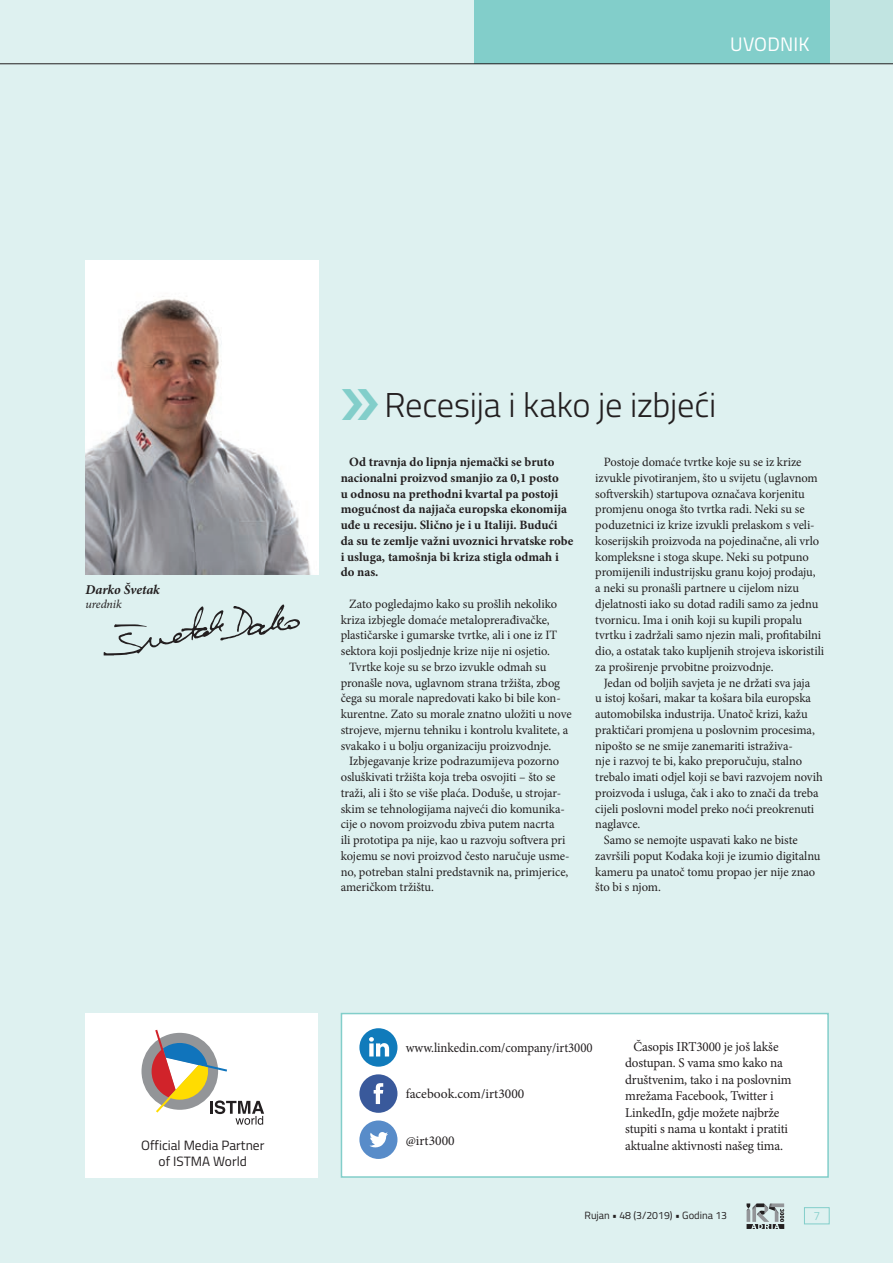
<style>
.page{position:relative;width:893px;height:1263px;background:#def1f0}
.page>*{position:absolute;margin:0;border:0;box-sizing:border-box;transform-origin:0 0}
.Članek_naslov{font:300 34.5px "Titillium";letter-spacing:-.01em;color:#231f20}
.t1{font:19.5px "Titillium";letter-spacing:.01em;color:#fff}
.t2{font:13.5px/16.5px "Minion Pro";letter-spacing:-.01em;color:#231f20}
.t3{font:13.5px "Titillium";color:#231f20}
.t4{font:13.5px "Minion Pro";letter-spacing:-.01em;color:#231f20;scale:.95 1}
.t5{font:italic 700 13.5px "Minion Pro";letter-spacing:-.005em;color:#231f20}
.vsebina_-_body_text{font:12.75px/15.8px "Minion Pro";letter-spacing:-.005em;color:#231f20}
.vsebina_-_body_text-2{font:700 12.75px/15.8px "Minion Pro";color:#231f20}
.t6{font:italic 12px "Minion Pro";letter-spacing:-.015em;color:#231f20}
.t7{font:300 12px "Titillium";color:#82ceca}
.t8{font:10.5px "Titillium";color:#231f20}
</style>
<div class="page">
<div style="left:829px;top:0;width:64px;height:64px;background:#c1e4e1"></div>
<div style="left:474px;top:0;width:355px;height:64px;background:#82ceca"></div>
<svg style="left:747px;top:1203px;width:37px;height:26px"></svg>
<div style="left:804px;top:1207px;width:26px;height:17px;border:1px solid #82ceca"></div>
<svg style="left:104px;top:604px;width:196px;height:51px"></svg>
<img style="left:86px;top:260px;width:232px;height:315px">
<div style="left:341px;top:1013px;width:488px;height:165px;background:#fff;border:2px solid #82ceca"></div>
<div style="left:86px;top:1013px;width:232px;height:165px;background:#fff"></div>
<div style="left:142px;top:1033px;width:76px;height:77px;background:#939598;border-radius:50%"></div>
<svg style="left:152px;top:1030px;width:112px;height:95px"></svg>
<svg style="left:359px;top:1028px;width:38px;height:39px"></svg>
<svg style="left:359px;top:1074px;width:38px;height:39px"></svg>
<svg style="left:359px;top:1120px;width:38px;height:39px"></svg>
<hr style="left:0;top:63px;width:893px;height:1px;background:#231f20">
<p class="t5" style="left:86px;top:580px;width:76px">Darko Švetak</p>
<p class="t6" style="left:86px;top:596px;width:38px">urednik</p>
<h2 class="t1" style="left:730px;top:30px;width:81px">UVODNIK</h2>
<p class="Članek_naslov" style="left:384px;top:380px;width:333px">Recesija i kako je izbjeći</p>
<p class="vsebina_-_body_text-2" style="left:341px;top:454px;width:234px;text-indent:9px">Od travnja do lipnja njemački se bruto nacionalni proizvod smanjio za 0,1 posto<br>u odnosu na prethodni kvartal pa postoji mogućnost da najjača europska ekonomija uđe u recesiju. Slično je i u Italiji. Budući da su te zemlje važni uvoznici hrvatske robe i usluga, tamošnja bi kriza stigla odmah i do nas.</p>
<p class="vsebina_-_body_text" style="left:341px;top:596px;width:218px;text-indent:9px">Zato pogledajmo kako su prošlih nekoliko kriza izbjegle domaće metaloprerađivačke, plastičarske i gumarske tvrtke, ali i one iz IT sektora koji posljednje krize nije ni osjetio.</p>
<p class="vsebina_-_body_text" style="left:341px;top:659px;width:232px;text-indent:9px">Tvrtke koje su se brzo izvukle odmah su pronašle nova, uglavnom strana tržišta, zbog čega su morale napredovati kako bi bile kon&shy;kurentne. Zato su morale znatno uložiti u nove strojeve, mjernu tehniku i kontrolu kvalitete, a svakako i u bolju organizaciju proizvodnje.</p>
<p class="vsebina_-_body_text" style="left:341px;top:753px;width:230px;text-indent:9px">Izbjegavanje krize podrazumijeva pozorno osluškivati tržišta koja treba osvojiti – što se traži, ali i što se više plaća. Doduše, u strojar&shy;skim se tehnologijama najveći dio komunika&shy;cije o novom proizvodu zbiva putem nacrta<br>ili prototipa pa nije, kao u razvoju softvera pri kojemu se novi proizvod često naručuje usme&shy;no, potreban stalni predstavnik na, primjerice, američkom tržištu.</p>
<p class="vsebina_-_body_text" style="left:595px;top:454px;width:230px;text-indent:9px">Postoje domaće tvrtke koje su se iz krize izvukle pivotiranjem, što u svijetu (uglavnom softverskih) startupova označava korjenitu promjenu onoga što tvrtka radi. Neki su se poduzetnici iz krize izvukli prelaskom s veli&shy;koserijskih proizvoda na pojedinačne, ali vrlo kompleksne i stoga skupe. Neki su potpuno promijenili industrijsku granu kojoj prodaju, a neki su pronašli partnere u cijelom nizu djelatnosti iako su dotad radili samo za jednu tvornicu. Ima i onih koji su kupili propalu tvrtku i zadržali samo njezin mali, profitabilni dio, a ostatak tako kupljenih strojeva iskoristili za proširenje prvobitne proizvodnje.</p>
<p class="vsebina_-_body_text" style="left:595px;top:675px;width:229px;text-indent:9px">Jedan od boljih savjeta je ne držati sva jaja<br>u istoj košari, makar ta košara bila europska automobilska industrija. Unatoč krizi, kažu praktičari promjena u poslovnim procesima, nipošto se ne smije zanemariti istraživa-<br>nje i razvoj te bi, kako preporučuju, stalno trebalo imati odjel koji se bavi razvojem novih proizvoda i usluga, čak i ako to znači da treba cijeli poslovni model preko noći preokrenuti naglavce.</p>
<p class="vsebina_-_body_text" style="left:595px;top:832px;width:227px;text-indent:9px">Samo se nemojte uspavati kako ne biste završili poput Kodaka koji je izumio digitalnu kameru pa unatoč tomu propao jer nije znao što bi s njom.</p>
<p class="t2" style="left:625px;top:1038px;width:168px;text-indent:9px">Časopis IRT3000 je još lakše dostupan. S vama smo kako na društvenim, tako i na poslovnim mrežama Facebook, Twitter i<br>LinkedIn, gdje možete najbrže stupiti s nama u kontakt i pratiti</p>
<p class="t4" style="left:406px;top:1039px;width:198px">www.linkedin.com/company/irt3000</p>
<p class="t2" style="left:406px;top:1085px;width:120px">facebook.com/irt3000</p>
<p class="t2" style="left:406px;top:1132px;width:50px">@irt3000</p>
<p class="t3" style="left:141px;top:1135px;width:125px">Official Media Partner</p>
<p class="t2" style="left:625px;top:1137px;width:160px">aktualne aktivnosti našeg tima.</p>
<p class="t3" style="left:159px;top:1152px;width:90px">of ISTMA World</p>
<p class="t8" style="left:585px;top:1208px;width:144px">Rujan • 48 (3/2019) • Godina 13</p>
<p class="t7" style="left:813px;top:1207px;width:8px">7</p>
</div>
